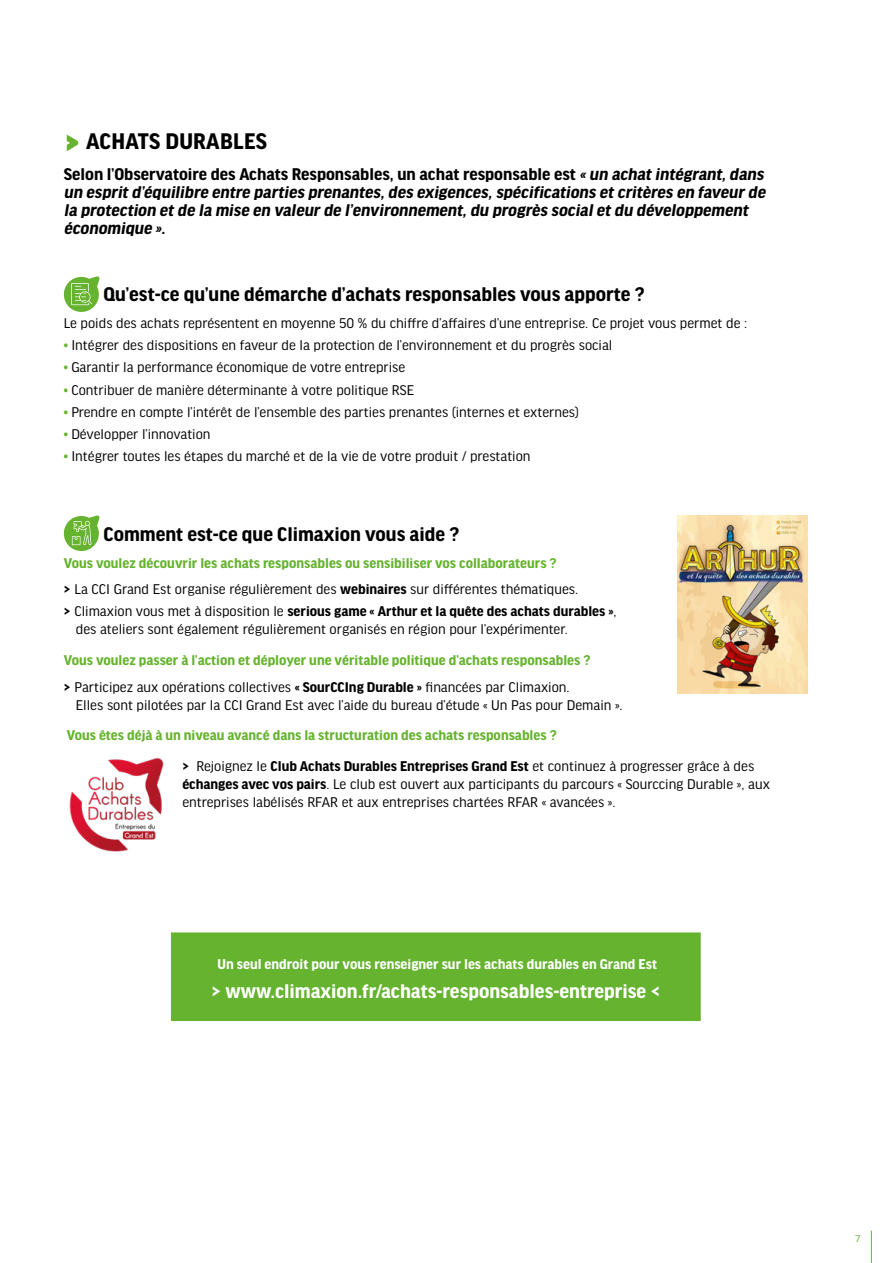
<style>
.page{position:relative;width:893px;height:1263px;background:#fff}
.page>*{position:absolute;margin:0;border:0;box-sizing:border-box;transform-origin:0 0}
.t1{font:700 24px "Good Headline Pro";letter-spacing:.01em;color:#000}
.t2{font:700 21px "Good Headline Pro";color:#000}
.t3{font:700 21px "Good Headline Pro";color:#fff}
.t4{font:italic 700 18px/18px "Good Headline Pro";color:#000}
.t5{font:15px/18px "Good Headline Pro";color:#000}
.t6{font:700 15px/26.5px "Good Headline Pro";color:#65b32e}
.t7{font:700 15px "Good Headline Pro";color:#fff}
.t8{font:10.5px "Good Headline Pro";color:#65b32e}
.s1{font-style:normal}
.s2{color:#65b32e}
.s3{color:#000}
.s4{font-weight:400;color:#000}
.s5{font-weight:700}
</style>
<div class="page">
<div style="left:170px;top:932px;width:531px;height:89px;background:#65b32e"></div>
<div style="left:170px;top:931px;width:532px;height:91px;border:1px solid #fff"></div>
<svg style="left:66px;top:134px;width:13px;height:17px"></svg>
<svg style="left:63px;top:276px;width:37px;height:36px"></svg>
<svg style="left:63px;top:515px;width:37px;height:36px"></svg>
<img style="left:69px;top:757px;width:95px;height:95px">
<img style="left:678px;top:515px;width:130px;height:178px">
<hr style="left:871px;top:1231px;width:1px;height:32px;background:#65b32e">
<h1 class="t1" style="left:86px;top:130px;width:182px">ACHATS DURABLES</h1>
<p class="t4" style="left:64px;top:165px;width:706px"><span class="s1">Selon l’Observatoire des Achats Responsables, un achat responsable est</span> « un achat intégrant,dans un esprit d’équilibre entre parties prenantes,des exigences,spécifications et critères en faveur de la protection et de la mise en valeur de l’environnement,du progrès socialet du développement économique »<span class="s1">.</span></p>
<h2 class="t2" style="left:104px;top:285px;width:542px">Qu’est-ce qu’une démarche d’achats responsables vous apporte ?</h2>
<p class="t5" style="left:64px;top:314px;width:685px">Le poids des achats représentent en moyenne 50 % du chiffre d’affaires d’une entreprise. Ce projet vous permet de :</p>
<p class="t5" style="left:64px;top:336px;width:550px"><span class="s2">•</span> Intégrer des dispositions en faveur de la protection de l’environnement et du progrès social</p>
<p class="t5" style="left:64px;top:359px;width:343px"><span class="s2">•</span> Garantir la performance économique de votre entreprise</p>
<p class="t5" style="left:64px;top:381px;width:352px"><span class="s2">•</span> Contribuer de manière déterminante à votre politique RSE</p>
<p class="t5" style="left:64px;top:403px;width:517px"><span class="s2">•</span> Prendre en compte l’intérêt de l’ensemble des parties prenantes (internes et externes)</p>
<p class="t5" style="left:64px;top:425px;width:148px"><span class="s2">•</span> Développer l’innovation</p>
<p class="t5" style="left:64px;top:448px;width:468px"><span class="s2">•</span> Intégrer toutes les étapes du marché et de la vie de votre produit / prestation</p>
<h2 class="t2" style="left:104px;top:524px;width:357px">Comment est-ce que Climaxion vous aide ?</h2>
<p class="t6" style="left:64px;top:550px;width:516px">Vous voulez découvrir les achats responsables ou sensibiliser vos collaborateurs ?<br><span class="s3">&gt;</span> <span class="s4">La CCI Grand Est organise régulièrement des</span> <span class="s3">webinaires</span> <span class="s4">sur différentes thématiques.</span></p>
<p class="t5" style="left:76px;top:603px;width:542px;text-indent:-12px"><span class="s5">&gt;</span> Climaxion vous met à disposition le <span class="s5">serious game « Arthur et la quête des achats durables »</span>, des ateliers sont également régulièrement organisés en région pour l’expérimenter.</p>
<p class="t6" style="left:64px;top:647px;width:528px">Vous voulez passer à l’action et déployer une véritable politique d’achats responsables ? <span class="s3">&gt;</span> <span class="s4">Participez aux opérations collectives</span> <span class="s3">« SourCCIng Durable »</span> <span class="s4">financées par Climaxion.</span></p>
<p class="t5" style="left:76px;top:696px;width:548px">Elles sont pilotées par la CCI Grand Est avec l’aide du bureau d’étude « Un Pas pour Demain ».</p>
<p class="t6" style="left:182px;top:720px;width:573px;line-height:30.5px;text-indent:-116px">Vous êtes déjà à un niveau avancé dans la structuration des achats responsables ?<br><span class="s3">&gt;</span> <span class="s4">Rejoignez le</span> <span class="s3">Club Achats Durables Entreprises Grand Est</span> <span class="s4">et continuez à progresser grâce à des</span></p>
<p class="t5" style="left:182px;top:775px;width:589px"><span class="s5">échanges avec vos pairs</span>. Le club est ouvert aux participants du parcours « Sourccing Durable », aux entreprises labélisés RFAR et aux entreprises chartées RFAR « avancées ».</p>
<p class="t7" style="left:218px;top:957px;width:441px">Un seul endroit pour vous renseigner sur les achats durables en Grand Est</p>
<h2 class="t3" style="left:211px;top:981px;width:450px">&gt; www.climaxion.fr/achats-responsables-entreprise &lt;</h2>
<p class="t8" style="left:856px;top:1233px;width:6px">7</p>
</div>
